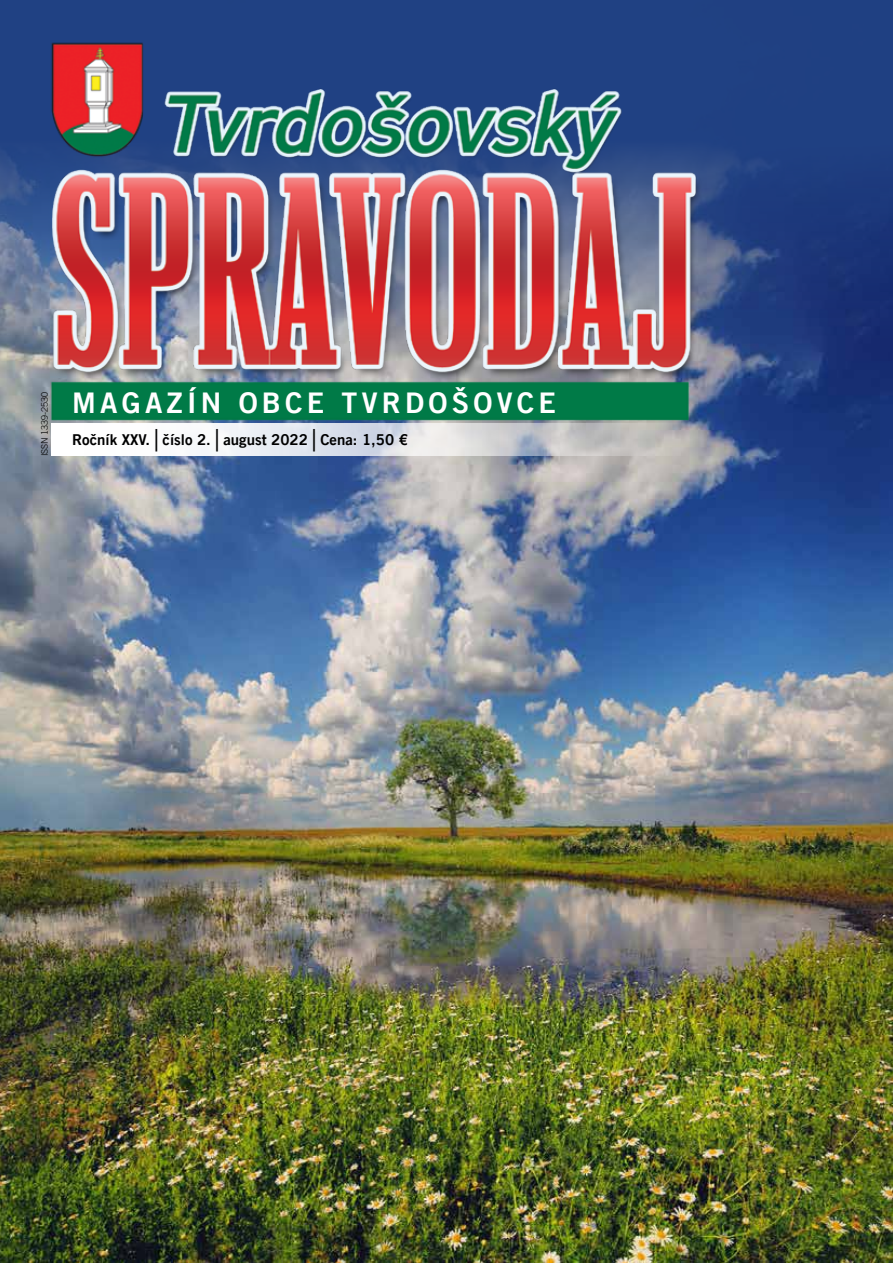
<style>
.page{position:relative;width:893px;height:1263px;background:#fff}
.page>*{position:absolute;margin:0;border:0;box-sizing:border-box;transform-origin:0 0}
.t1{font:28.5px "Trade Gothic LT Com Bd 2";letter-spacing:.15em;color:#fff}
.t2{font:15px "Trade Gothic LT Com Bd 2";color:#000}
.t3{font:300 9px "Trade Gothic LT Com";color:#000}
.s1{font-size:30px}
</style>
<div class="page">
<img style="left:0;top:483px;width:893px;height:780px">
<img style="left:0;top:0;width:893px;height:483px">
<svg style="left:51px;top:424px;width:636px;height:32px"></svg>
<p class="t3" style="left:39px;top:456px;width:66px;rotate:-90deg">ISSN 1339-2530</p>
<h1 class="t1" style="left:72px;top:385px;width:485px">MAGAZÍN OBCE TVRDOŠOVCE</h1>
<p class="t2" style="left:72px;top:430px;width:337px">Ročník XXV. <span class="s1">|</span> číslo 2. <span class="s1">|</span> august 2022 <span class="s1">|</span> Cena: 1,50 €</p>
</div>
